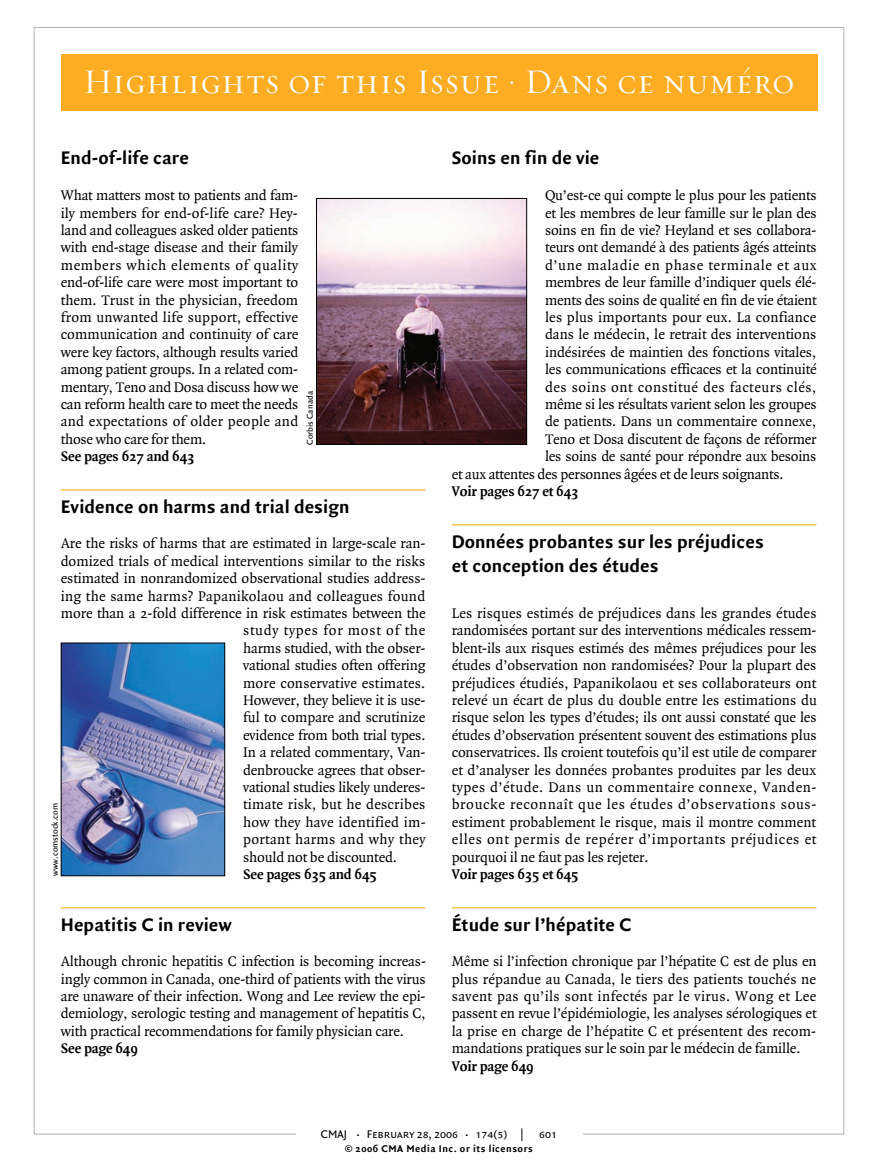
<style>
.page{position:relative;width:878px;height:1175px;background:#fff}
.page>*{position:absolute;margin:0;border:0;box-sizing:border-box;transform-origin:0 0}
.t1{font:35.25px "Requiem Display HTF Small Caps";letter-spacing:.025em;color:#fff}
.t2{font:700 19.5px/24px "Quadraat Sans";letter-spacing:.005em;color:#000}
.t3{font:15px/17.4px "Quadraat";letter-spacing:-.01em;color:#000;text-align:justify}
.t4{font:15px "Quadraat";letter-spacing:.015em;color:#000}
.t5{font:700 15px "Quadraat";letter-spacing:-.01em;color:#000}
.t6{font:15px "Quadraat";letter-spacing:.035em;color:#000}
.t7{font:15px "Quadraat";letter-spacing:.045em;color:#000}
.t8{font:15px "Quadraat";letter-spacing:.05em;color:#000}
.t9{font:15px "Quadraat";letter-spacing:.025em;color:#000}
.t10{font:12px "Quadraat Sans Caps";color:#000}
.t11{font:700 10.5px "Quadraat Sans";letter-spacing:.05em;color:#000}
.t12{font:9px "Quadraat Sans";color:#000}
.s1{font-size:9px}
</style>
<div class="page">
<hr style="left:61px;top:489px;width:364px;height:1px;background:#fec259">
<hr style="left:61px;top:907px;width:364px;height:1px;background:#fec259">
<div style="left:61px;top:54px;width:756px;height:56px;background:#fead22"></div>
<hr style="left:452px;top:524px;width:364px;height:1px;background:#fec259">
<hr style="left:452px;top:907px;width:364px;height:1px;background:#fec259">
<img style="left:318px;top:200px;width:207px;height:243px">
<div style="left:316px;top:198px;width:211px;height:247px;border:1px solid #000"></div>
<img style="left:63px;top:644px;width:160px;height:230px">
<div style="left:61px;top:642px;width:164px;height:234px;border:1px solid #000"></div>
<h1 class="t1" style="left:83px;top:60px;width:712px">Highlights of this Issue • Dans ce numéro</h1>
<h2 class="t2" style="left:61px;top:146px;width:130px">End-of-life care</h2>
<p class="t3" style="left:61px;top:187px;width:239px">What matters most to patients and fam&shy;ily members for end-of-life care? Hey&shy;land and colleagues asked older patients with end-stage disease and their family members which elements of quality end-of-life care were most important to them. Trust in the physician, freedom from unwanted life support, effective communication and continuity of care were key factors, although results varied among patient groups. In a related com&shy;mentary, Teno and Dosa discuss how we can reform health care to meet the needs and expectations of older people and those who care for them.</p>
<p class="t5" style="left:61px;top:449px;width:135px">See pages 627 and 643</p>
<h2 class="t2" style="left:61px;top:495px;width:290px">Evidence on harms and trial design</h2>
<p class="t3" style="left:61px;top:535px;width:366px">Are the risks of harms that are estimated in large-scale ran-</p>
<p class="t3" style="left:61px;top:552px;width:366px">domized trials of medical interventions similar to the risks</p>
<p class="t3" style="left:61px;top:570px;width:366px">estimated in nonrandomized observational studies address-</p>
<p class="t4" style="left:61px;top:589px;width:366px">ing the same harms? Papanikolaou and colleagues found</p>
<p class="t3" style="left:61px;top:605px;width:366px">more than a 2-fold difference in risk estimates between the</p>
<p class="t8" style="left:243px;top:623px;width:184px">study types for most of the</p>
<p class="t3" style="left:243px;top:639px;width:184px">harms studied, with the obser-</p>
<p class="t3" style="left:243px;top:657px;width:184px">vational studies often offering</p>
<p class="t4" style="left:243px;top:676px;width:184px">more conservative estimates.</p>
<p class="t3" style="left:243px;top:692px;width:184px">However, they believe it is use-</p>
<p class="t3" style="left:243px;top:709px;width:184px">ful to compare and scrutinize</p>
<p class="t3" style="left:243px;top:726px;width:184px">evidence from both trial types.</p>
<p class="t3" style="left:243px;top:744px;width:184px">In a related commentary, Van-</p>
<p class="t3" style="left:243px;top:761px;width:184px">denbroucke agrees that obser-</p>
<p class="t3" style="left:243px;top:779px;width:184px">vational studies likely underes-</p>
<p class="t4" style="left:243px;top:797px;width:184px">timate risk, but he describes</p>
<p class="t4" style="left:243px;top:815px;width:184px">how they have identified im-</p>
<p class="t9" style="left:243px;top:832px;width:184px">portant harms and why they</p>
<p class="t3" style="left:243px;top:848px;width:155px">should not be discounted.</p>
<p class="t5" style="left:243px;top:867px;width:135px">See pages 635 and 645</p>
<h2 class="t2" style="left:61px;top:912px;width:173px">Hepatitis C in review</h2>
<p class="t3" style="left:61px;top:953px;width:366px">Although chronic hepatitis C infection is becoming increas&shy;ingly common in Canada, one-third of patients with the virus are unaware of their infection. Wong and Lee review the epi&shy;demiology, serologic testing and management of hepatitis C, with practical recommendations for family physician care.</p>
<p class="t5" style="left:61px;top:1041px;width:79px">See page 649</p>
<p class="t12" style="left:306px;top:445px;width:55px;rotate:-90deg">Corbis Canada</p>
<p class="t12" style="left:51px;top:876px;width:75px;rotate:-90deg">www.comstock.com</p>
<h2 class="t2" style="left:452px;top:146px;width:149px">Soins en fin de vie</h2>
<p class="t3" style="left:545px;top:187px;width:273px">Qu’est-ce qui compte le plus pour les patients</p>
<p class="t3" style="left:545px;top:204px;width:273px">et les membres de leur famille sur le plan des</p>
<p class="t3" style="left:545px;top:222px;width:273px">soins en fin de vie? Heyland et ses collabora-</p>
<p class="t3" style="left:545px;top:239px;width:273px">teurs ont demandé à des patients âgés atteints</p>
<p class="t7" style="left:545px;top:258px;width:273px">d’une maladie en phase terminale et aux</p>
<p class="t3" style="left:545px;top:274px;width:273px">membres de leur famille d’indiquer quels élé-</p>
<p class="t3" style="left:545px;top:291px;width:273px">ments des soins de qualité en fin de vie étaient</p>
<p class="t4" style="left:545px;top:310px;width:273px">les plus importants pour eux. La confiance</p>
<p class="t3" style="left:545px;top:326px;width:273px">dans le médecin, le retrait des interventions</p>
<p class="t3" style="left:545px;top:344px;width:273px">indésirées de maintien des fonctions vitales,</p>
<p class="t3" style="left:545px;top:361px;width:273px">les communications efficaces et la continuité</p>
<p class="t6" style="left:545px;top:380px;width:273px">des soins ont constitué des facteurs clés,</p>
<p class="t3" style="left:545px;top:396px;width:273px">même si les résultats varient selon les groupes</p>
<p class="t3" style="left:545px;top:413px;width:273px">de patients. Dans un commentaire connexe,</p>
<p class="t3" style="left:545px;top:431px;width:273px">Teno et Dosa discutent de façons de réformer</p>
<p class="t3" style="left:545px;top:448px;width:273px">les soins de santé pour répondre aux besoins</p>
<p class="t3" style="left:452px;top:465px;width:333px">et aux attentes des personnes âgées et de leurs soignants.</p>
<p class="t5" style="left:452px;top:484px;width:128px">Voir pages 627 et 643</p>
<h2 class="t2" style="left:452px;top:530px;width:313px">Données probantes sur les préjudices et conception des études</h2>
<p class="t3" style="left:452px;top:605px;width:366px">Les risques estimés de préjudices dans les grandes études randomisées portant sur des interventions médicales ressem&shy;blent-ils aux risques estimés des mêmes préjudices pour les études d’observation non randomisées? Pour la plupart des préjudices étudiés, Papanikolaou et ses collaborateurs ont relevé un écart de plus du double entre les estimations du risque selon les types d’études; ils ont aussi constaté que les études d’observation présentent souvent des estimations plus conservatrices. Ils croient toutefois qu’il est utile de comparer et d’analyser les données probantes produites par les deux types d’étude. Dans un commentaire connexe, Vanden&shy;broucke reconnaît que les études d’observations sous&shy;estiment probablement le risque, mais il montre comment elles ont permis de repérer d’importants préjudices et pourquoi il ne faut pas les rejeter.</p>
<p class="t5" style="left:452px;top:867px;width:128px">Voir pages 635 et 645</p>
<h2 class="t2" style="left:452px;top:912px;width:181px">Étude sur l’hépatite C</h2>
<p class="t3" style="left:452px;top:953px;width:366px">Même si l’infection chronique par l’hépatite C est de plus en plus répandue au Canada, le tiers des patients touchés ne savent pas qu’ils sont infectés par le virus. Wong et Lee passent en revue l’épidémiologie, les analyses sérologiques et la prise en charge de l’hépatite C et présentent des recom&shy;mandations pratiques sur le soin par le médecin de famille.</p>
<p class="t5" style="left:452px;top:1058px;width:83px">Voir page 649</p>
<p class="t10" style="left:321px;top:1127px;width:238px">CMAJ <span class="s1">•</span> February 28, 2006 <span class="s1">•</span> 174(5) | 601</p>
<p class="t11" style="left:345px;top:1142px;width:189px">© 2006 CMA Media Inc. or its licensors</p>
</div>
